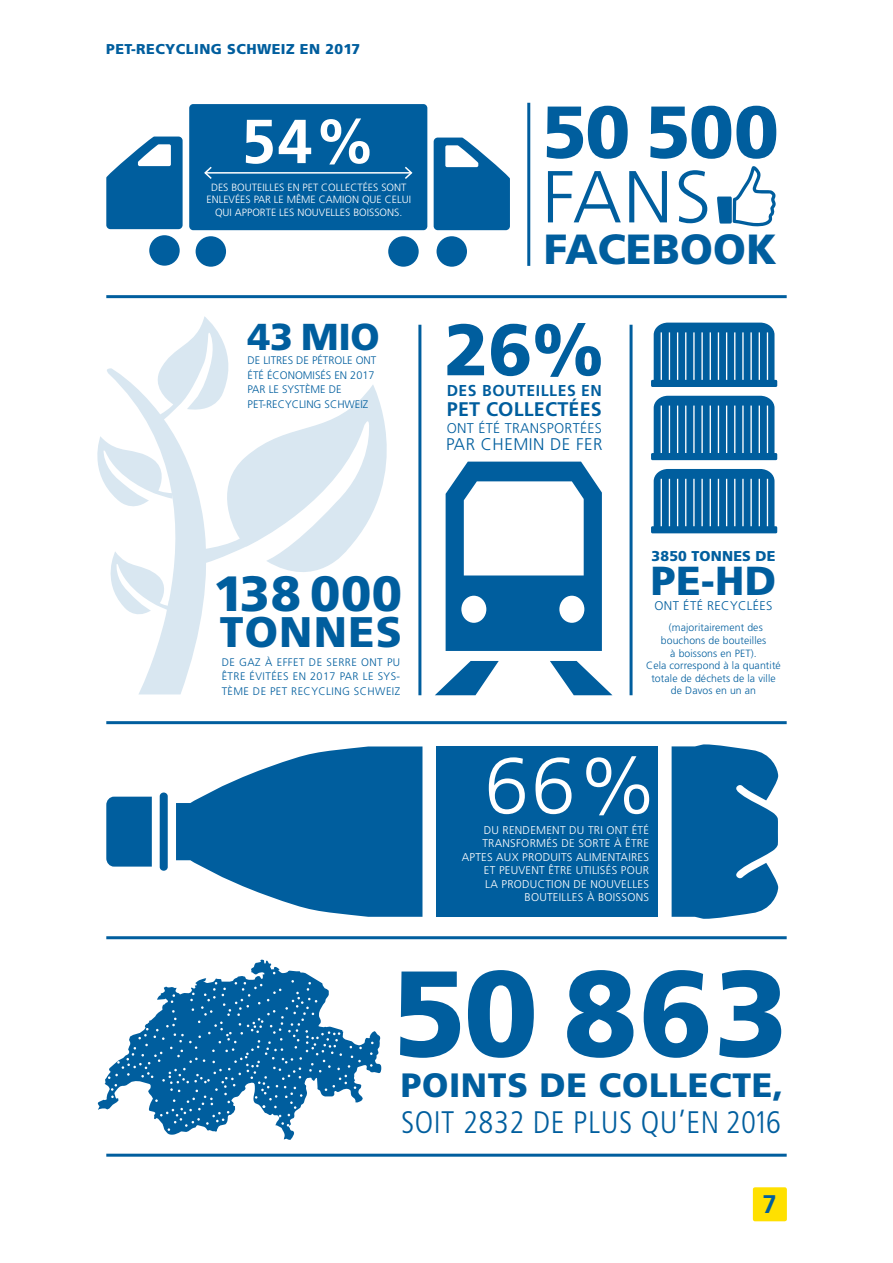
<style>
.page{position:relative;width:893px;height:1263px;background:#fff}
.page>*{position:absolute;margin:0;border:0;box-sizing:border-box;transform-origin:0 0}
.t1{font:900 121.5px "Frutiger";color:#005e9e}
.t2{font:300 79.65px "Frutiger";color:#fff}
.t3{font:900 73.5px "Frutiger";color:#005e9e}
.t4{font:300 73.5px "Frutiger";color:#005e9e}
.t5{font:900 72.6px "Frutiger";color:#005e9e}
.t6{font:700 62.1px "Frutiger";color:#fff}
.t7{font:900 49.5px "Frutiger";letter-spacing:.01em;color:#005e9e}
.t8{font:900 42.75px "Frutiger";letter-spacing:.03em;color:#005e9e}
.t9{font:900 42.15px "Frutiger";color:#005e9e}
.t10{font:900 40.5px "Frutiger";color:#005e9e}
.t11{font:900 37.5px "Frutiger";color:#005e9e}
.t12{font:900 33.75px "Frutiger";letter-spacing:.02em;color:#005e9e}
.t13{font:300 condensed 31.2px "Frutiger";letter-spacing:.015em;color:#005e9e}
.t14{font:700 25.5px "Frutiger";color:#005e9e}
.t15{font:700 19.8px "Frutiger";letter-spacing:.01em;color:#005e9e}
.t16{font:300 16.95px "Frutiger";letter-spacing:.03em;color:#005e9e}
.t17{font:700 15.75px "Frutiger";letter-spacing:.035em;color:#005e9e}
.t18{font:900 14.25px "Frutiger";letter-spacing:.03em;color:#005e9e}
.t19{font:900 14.25px "Frutiger";letter-spacing:.01em;color:#005e9e}
.t20{font:300 14.1px "Frutiger";letter-spacing:.02em;color:#005e9e}
.t21{font:300 12.6px "Frutiger";letter-spacing:.03em;color:#005e9e}
.t22{font:300 11.25px/13.5px "Frutiger";letter-spacing:.02em;color:#fff;text-align:right}
.t23{font:300 10.95px/14.5px "Frutiger";color:#005e9e;text-align:justify}
.t24{font:300 10.5px/12.6px "Frutiger";letter-spacing:.01em;color:#005e9e;text-align:center}
.t25{font:300 10.5px/12.6px "Frutiger";color:#fff;text-align:center}
</style>
<div class="page">
<div style="left:753px;top:1187px;width:34px;height:34px;background:#ffe000;border-radius:2px"></div>
<hr style="left:106px;top:295px;width:681px;height:3px;background:#005e9e">
<hr style="left:106px;top:721px;width:681px;height:3px;background:#005e9e">
<hr style="left:418px;top:325px;width:3px;height:370px;background:#005e9e">
<svg style="left:241px;top:385px;width:146px;height:187px"></svg>
<svg style="left:107px;top:316px;width:134px;height:378px"></svg>
<svg style="left:107px;top:551px;width:65px;height:70px"></svg>
<svg style="left:97px;top:436px;width:75px;height:78px"></svg>
<svg style="left:98px;top:960px;width:283px;height:180px"></svg>
<svg style="left:108px;top:980px;width:254px;height:151px"></svg>
<hr style="left:106px;top:1154px;width:681px;height:3px;background:#005e9e">
<hr style="left:106px;top:936px;width:681px;height:3px;background:#005e9e">
<hr style="left:527px;top:103px;width:3px;height:163px;background:#005e9e">
<div style="left:106px;top:797px;width:46px;height:69px;background:#005e9e"></div>
<div style="left:160px;top:792px;width:8px;height:79px;background:#005e9e;border-radius:4px"></div>
<svg style="left:176px;top:746px;width:246px;height:171px"></svg>
<div style="left:436px;top:746px;width:222px;height:171px;background:#005e9e"></div>
<svg style="left:672px;top:744px;width:106px;height:175px;background:#1b6fa8"></svg>
<div style="left:196px;top:236px;width:30px;height:31px;background:#005e9e;border-radius:50%"></div>
<div style="left:388px;top:236px;width:31px;height:31px;background:#005e9e;border-radius:50%"></div>
<div style="left:437px;top:236px;width:30px;height:31px;background:#005e9e;border-radius:50%"></div>
<div style="left:189px;top:104px;width:238px;height:126px;background:#005e9e;border-radius:4px"></div>
<svg style="left:434px;top:138px;width:76px;height:92px"></svg>
<div style="left:149px;top:235px;width:31px;height:31px;background:#005e9e;border-radius:50%"></div>
<svg style="left:106px;top:137px;width:77px;height:92px"></svg>
<hr style="left:205px;top:172px;width:206px;height:2px;background:#fff">
<svg style="left:204px;top:166px;width:9px;height:13px"></svg>
<svg style="left:403px;top:166px;width:10px;height:13px"></svg>
<svg style="left:435px;top:462px;width:177px;height:233px"></svg>
<hr style="left:630px;top:325px;width:3px;height:370px;background:#005e9e">
<svg style="left:654px;top:323px;width:120px;height:57px;background:#0964a1"></svg>
<hr style="left:661px;top:332px;width:1px;height:60px;background:#fff">
<hr style="left:693px;top:332px;width:2px;height:60px;background:#fff">
<hr style="left:726px;top:332px;width:1px;height:60px;background:#fff">
<hr style="left:759px;top:332px;width:1px;height:60px;background:#fff">
<hr style="left:677px;top:332px;width:1px;height:60px;background:#fff">
<hr style="left:710px;top:332px;width:1px;height:60px;background:#fff">
<hr style="left:742px;top:332px;width:2px;height:60px;background:#fff">
<hr style="left:669px;top:332px;width:1px;height:60px;background:#fff">
<hr style="left:701px;top:332px;width:2px;height:60px;background:#fff">
<hr style="left:734px;top:332px;width:1px;height:60px;background:#fff">
<hr style="left:767px;top:332px;width:1px;height:60px;background:#fff">
<hr style="left:685px;top:332px;width:1px;height:60px;background:#fff">
<hr style="left:718px;top:332px;width:1px;height:60px;background:#fff">
<hr style="left:750px;top:332px;width:2px;height:60px;background:#fff">
<div style="left:651px;top:380px;width:126px;height:7px;background:#005e9e;border-radius:2px"></div>
<svg style="left:654px;top:396px;width:120px;height:57px;background:#0a64a1"></svg>
<hr style="left:661px;top:406px;width:1px;height:59px;background:#fff">
<hr style="left:693px;top:406px;width:2px;height:59px;background:#fff">
<hr style="left:726px;top:406px;width:1px;height:59px;background:#fff">
<hr style="left:759px;top:406px;width:1px;height:59px;background:#fff">
<hr style="left:677px;top:406px;width:1px;height:59px;background:#fff">
<hr style="left:710px;top:406px;width:1px;height:59px;background:#fff">
<hr style="left:742px;top:406px;width:2px;height:59px;background:#fff">
<hr style="left:669px;top:406px;width:1px;height:59px;background:#fff">
<hr style="left:701px;top:406px;width:2px;height:59px;background:#fff">
<hr style="left:734px;top:406px;width:1px;height:59px;background:#fff">
<hr style="left:767px;top:406px;width:1px;height:59px;background:#fff">
<hr style="left:685px;top:406px;width:1px;height:59px;background:#fff">
<hr style="left:718px;top:406px;width:1px;height:59px;background:#fff">
<hr style="left:750px;top:406px;width:2px;height:59px;background:#fff">
<div style="left:651px;top:453px;width:126px;height:7px;background:#005e9e;border-radius:2px"></div>
<svg style="left:654px;top:469px;width:120px;height:57px;background:#0a64a1"></svg>
<hr style="left:661px;top:479px;width:1px;height:59px;background:#fff">
<hr style="left:693px;top:479px;width:2px;height:59px;background:#fff">
<hr style="left:726px;top:479px;width:1px;height:59px;background:#fff">
<hr style="left:759px;top:479px;width:1px;height:59px;background:#fff">
<hr style="left:677px;top:479px;width:1px;height:59px;background:#fff">
<hr style="left:710px;top:479px;width:1px;height:59px;background:#fff">
<hr style="left:742px;top:479px;width:2px;height:59px;background:#fff">
<hr style="left:669px;top:479px;width:1px;height:59px;background:#fff">
<hr style="left:701px;top:479px;width:2px;height:59px;background:#fff">
<hr style="left:734px;top:479px;width:1px;height:59px;background:#fff">
<hr style="left:767px;top:479px;width:1px;height:59px;background:#fff">
<hr style="left:685px;top:479px;width:1px;height:59px;background:#fff">
<hr style="left:718px;top:479px;width:1px;height:59px;background:#fff">
<hr style="left:750px;top:479px;width:2px;height:59px;background:#fff">
<div style="left:651px;top:526px;width:126px;height:7px;background:#005e9e;border-radius:2px"></div>
<svg style="left:717px;top:166px;width:59px;height:60px"></svg>
<h3 class="t18" style="left:106px;top:40px;width:255px">PET-RECYCLING SCHWEIZ EN 2017</h3>
<h3 class="t6" style="left:241px;top:105px;width:136px">54%</h3>
<p class="t25" style="left:206px;top:193px;width:206px">ENLEVÉES PAR LE MÊME CAMION QUE CELUI<br>QUI APPORTE LES NOUVELLES BOISSONS.</p>
<p class="t25" style="left:211px;top:181px;width:197px">DES BOUTEILLES EN PET COLLECTÉES SONT</p>
<h3 class="t11" style="left:248px;top:314px;width:134px">43 MIO</h3>
<p class="t23" style="left:248px;top:353px;width:130px;text-align:left">DE LITRES DE PÉTROLE ONT<br>ÉTÉ ÉCONOMISÉS EN 2017<br>PAR LE SYSTÈME DE<br>PET-RECYCLING SCHWEIZ</p>
<h3 class="t3" style="left:542px;top:88px;width:239px">50 500</h3>
<h3 class="t4" style="left:542px;top:155px;width:170px">FANS</h3>
<h3 class="t9" style="left:544px;top:224px;width:234px">FACEBOOK</h3>
<h3 class="t5" style="left:444px;top:306px;width:161px">26%</h3>
<h3 class="t17" style="left:447px;top:381px;width:157px">DES BOUTEILLES EN</h3>
<h3 class="t15" style="left:447px;top:397px;width:156px">PET COLLECTÉES</h3>
<p class="t20" style="left:447px;top:420px;width:156px">ONT ÉTÉ TRANSPORTÉES</p>
<h3 class="t16" style="left:446px;top:434px;width:158px">PAR CHEMIN DE FER</h3>
<h3 class="t7" style="left:213px;top:564px;width:190px">138 000</h3>
<h3 class="t8" style="left:220px;top:607px;width:184px">TONNES</h3>
<p class="t23" style="left:222px;top:654px;width:180px">DE GAZ À EFFET DE SERRE ONT PU ÊTRE ÉVITÉES EN 2017 PAR LE SYS-TÈME DE PET RECYCLING SCHWEIZ</p>
<h3 class="t19" style="left:652px;top:547px;width:125px">3850 TONNES DE</h3>
<h3 class="t10" style="left:651px;top:557px;width:127px">PE-HD</h3>
<p class="t21" style="left:654px;top:599px;width:120px">ONT ÉTÉ RECYCLÉES</p>
<p class="t24" style="left:646px;top:621px;width:136px">(majoritairement des bouchons de bouteilles<br>à boissons en PET).<br>Cela correspond à la quantité totale de déchets de la ville de Davos en un an</p>
<h2 class="t2" style="left:484px;top:741px;width:175px">66%</h2>
<p class="t22" style="left:462px;top:823px;width:189px">DU RENDEMENT DU TRI ONT ÉTÉ<br>TRANSFORMÉS DE SORTE À ÊTRE<br>APTES AUX PRODUITS ALIMENTAIRES<br>ET PEUVENT ÊTRE UTILISÉS POUR<br>LA PRODUCTION DE NOUVELLES<br>BOUTEILLES À BOISSONS</p>
<h1 class="t1" style="left:392px;top:940px;width:398px">50 863</h1>
<h3 class="t12" style="left:401px;top:1065px;width:384px">POINTS DE COLLECTE,</h3>
<h3 class="t13" style="left:401px;top:1105px;width:381px">SOIT 2832 DE PLUS QU’EN 2016</h3>
<h3 class="t14" style="left:763px;top:1189px;width:16px">7</h3>
</div>
